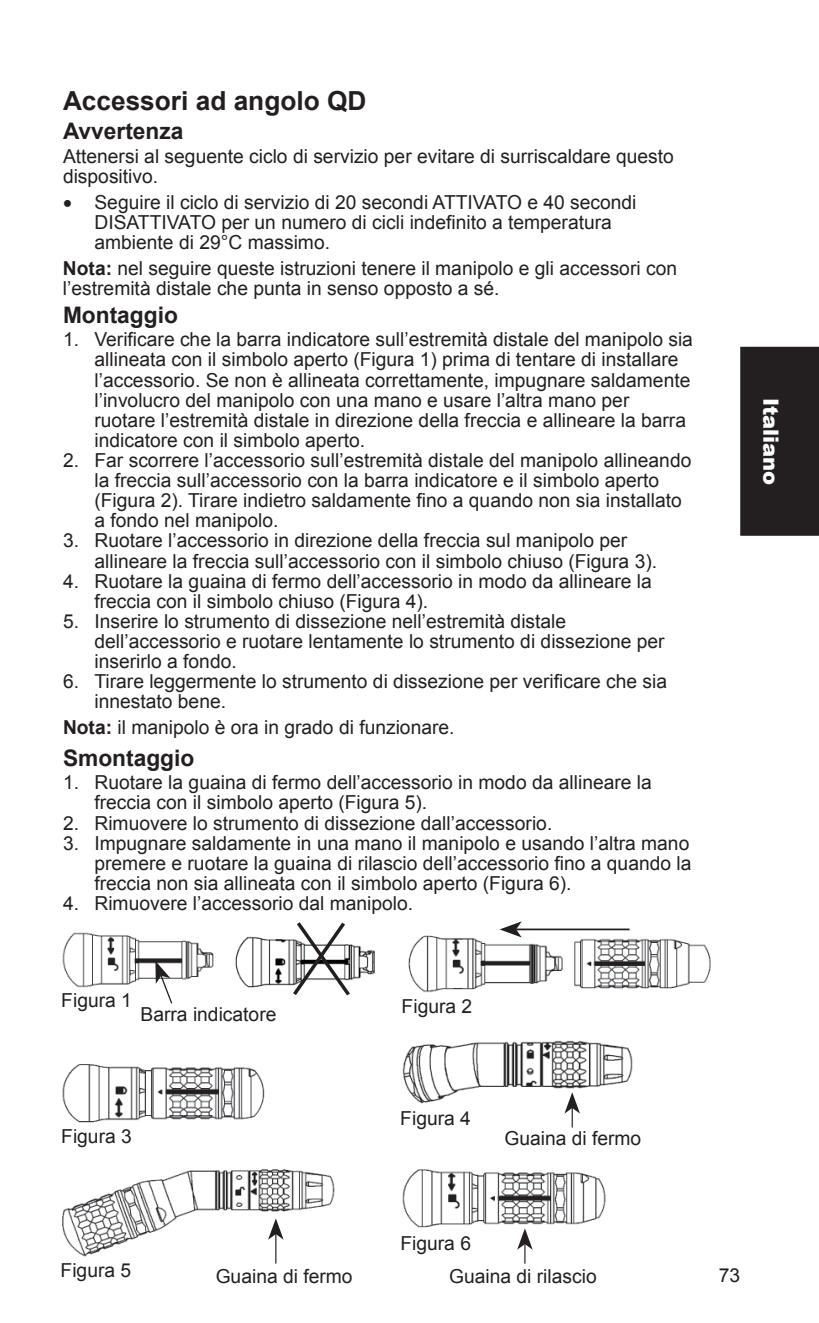
<style>
.page{position:relative;width:819px;height:1323px;background:#fff}
.page>*{position:absolute;margin:0;border:0;box-sizing:border-box;transform-origin:0 0}
.t1{font:700 26.25px "Arial";color:#231f20}
.t2{font:700 22.75px "Arial";color:#231f20}
.t3{font:900 21px "Arial";color:#fff}
.t4{font:19.25px/19.9px "Arial";color:#231f20}
.s1{font-weight:700}
</style>
<div class="page">
<div style="left:740px;top:347px;width:79px;height:189px;background:#231f20"></div>
<img style="left:402px;top:1169px;width:204px;height:59px">
<img style="left:408px;top:935px;width:303px;height:58px">
<img style="left:62px;top:1064px;width:203px;height:59px">
<img style="left:402px;top:1040px;width:231px;height:64px">
<img style="left:62px;top:1169px;width:273px;height:91px">
<hr style="left:275px;top:1234px;width:1px;height:30px;background:#231f20">
<svg style="left:268px;top:1218px;width:16px;height:22px"></svg>
<img style="left:235px;top:936px;width:140px;height:52px">
<svg style="left:290px;top:922px;width:63px;height:74px"></svg>
<img style="left:62px;top:932px;width:152px;height:56px">
<svg style="left:155px;top:961px;width:18px;height:43px"></svg>
<hr style="left:516px;top:929px;width:114px;height:1px;background:#231f20">
<svg style="left:500px;top:921px;width:22px;height:16px"></svg>
<svg style="left:564px;top:1092px;width:16px;height:36px"></svg>
<hr style="left:524px;top:1244px;width:2px;height:20px;background:#231f20">
<svg style="left:517px;top:1228px;width:16px;height:22px"></svg>
<h1 class="t1" style="left:63px;top:84px;width:305px">Accessori ad angolo QD</h1>
<p class="t2" style="left:63px;top:116px;width:122px">Avvertenza</p>
<p class="t4" style="left:63px;top:146px;width:612px">Attenersi al seguente ciclo di servizio per evitare di surriscaldare questo dispositivo.</p>
<p class="t4" style="left:94px;top:192px;width:544px;text-indent:-31px">• Seguire il ciclo di servizio di 20 secondi ATTIVATO e 40 secondi<br>DISATTIVATO per un numero di cicli indefinito a temperatura ambiente di 29°C massimo.</p>
<p class="t4" style="left:63px;top:258px;width:616px"><span class="s1">Nota:</span> nel seguire queste istruzioni tenere il manipolo e gli accessori con l’estremità distale che punta in senso opposto a sé.</p>
<p class="t2" style="left:63px;top:300px;width:117px">Montaggio</p>
<p class="t4" style="left:94px;top:330px;width:600px;text-indent:-31px">1. Verificare che la barra indicatore sull’estremità distale del manipolo sia allineata con il simbolo aperto (Figura 1) prima di tentare di installare l’accessorio. Se non è allineata correttamente, impugnare saldamente l’involucro del manipolo con una mano e usare l’altra mano per ruotare l’estremità distale in direzione della freccia e allineare la barra indicatore con il simbolo aperto.</p>
<p class="t4" style="left:94px;top:450px;width:598px;text-indent:-31px">2. Far scorrere l’accessorio sull’estremità distale del manipolo allineando la freccia sull’accessorio con la barra indicatore e il simbolo aperto (Figura 2). Tirare indietro saldamente fino a quando non sia installato a fondo nel manipolo.</p>
<p class="t4" style="left:94px;top:531px;width:564px;text-indent:-31px">3. Ruotare l’accessorio in direzione della freccia sul manipolo per allineare la freccia sull’accessorio con il simbolo chiuso (Figura 3).</p>
<p class="t4" style="left:94px;top:571px;width:559px;text-indent:-31px">4. Ruotare la guaina di fermo dell’accessorio in modo da allineare la freccia con il simbolo chiuso (Figura 4).</p>
<p class="t4" style="left:94px;top:611px;width:572px;text-indent:-31px">5. Inserire lo strumento di dissezione nell’estremità distale dell’accessorio e ruotare lentamente lo strumento di dissezione per inserirlo a fondo.</p>
<p class="t4" style="left:94px;top:672px;width:574px;text-indent:-31px">6. Tirare leggermente lo strumento di dissezione per verificare che sia innestato bene.</p>
<p class="t4" style="left:63px;top:718px;width:393px"><span class="s1">Nota:</span> il manipolo è ora in grado di funzionare.</p>
<p class="t2" style="left:63px;top:743px;width:133px">Smontaggio</p>
<p class="t4" style="left:94px;top:773px;width:559px;text-indent:-31px">1. Ruotare la guaina di fermo dell’accessorio in modo da allineare la freccia con il simbolo aperto (Figura 5).</p>
<p class="t4" style="left:63px;top:813px;width:491px">2. Rimuovere lo strumento di dissezione dall’accessorio.</p>
<p class="t4" style="left:94px;top:833px;width:599px;text-align:justify;text-indent:-31px">3. Impugnare saldamente in una mano il manipolo e usando l’altra mano premere e ruotare la guaina di rilascio dell’accessorio fino a quando la freccia non sia allineata con il simbolo aperto (Figura 6).</p>
<p class="t4" style="left:63px;top:893px;width:352px">4. Rimuovere l’accessorio dal manipolo.</p>
<p class="t4" style="left:61px;top:990px;width:72px">Figura 1</p>
<p class="t4" style="left:141px;top:1004px;width:137px">Barra indicatore</p>
<p class="t4" style="left:402px;top:997px;width:72px">Figura 2</p>
<p class="t3" style="left:786px;top:398px;width:89px;rotate:90deg">Italiano</p>
<p class="t4" style="left:61px;top:1126px;width:72px">Figura 3</p>
<p class="t4" style="left:61px;top:1261px;width:72px">Figura 5</p>
<p class="t4" style="left:216px;top:1266px;width:138px">Guaina di fermo</p>
<p class="t4" style="left:400px;top:1108px;width:72px">Figura 4</p>
<p class="t4" style="left:504px;top:1129px;width:138px">Guaina di fermo</p>
<p class="t4" style="left:400px;top:1233px;width:72px">Figura 6</p>
<p class="t4" style="left:449px;top:1266px;width:149px">Guaina di rilascio</p>
<p class="t4" style="left:719px;top:1265px;width:23px">73</p>
</div>
